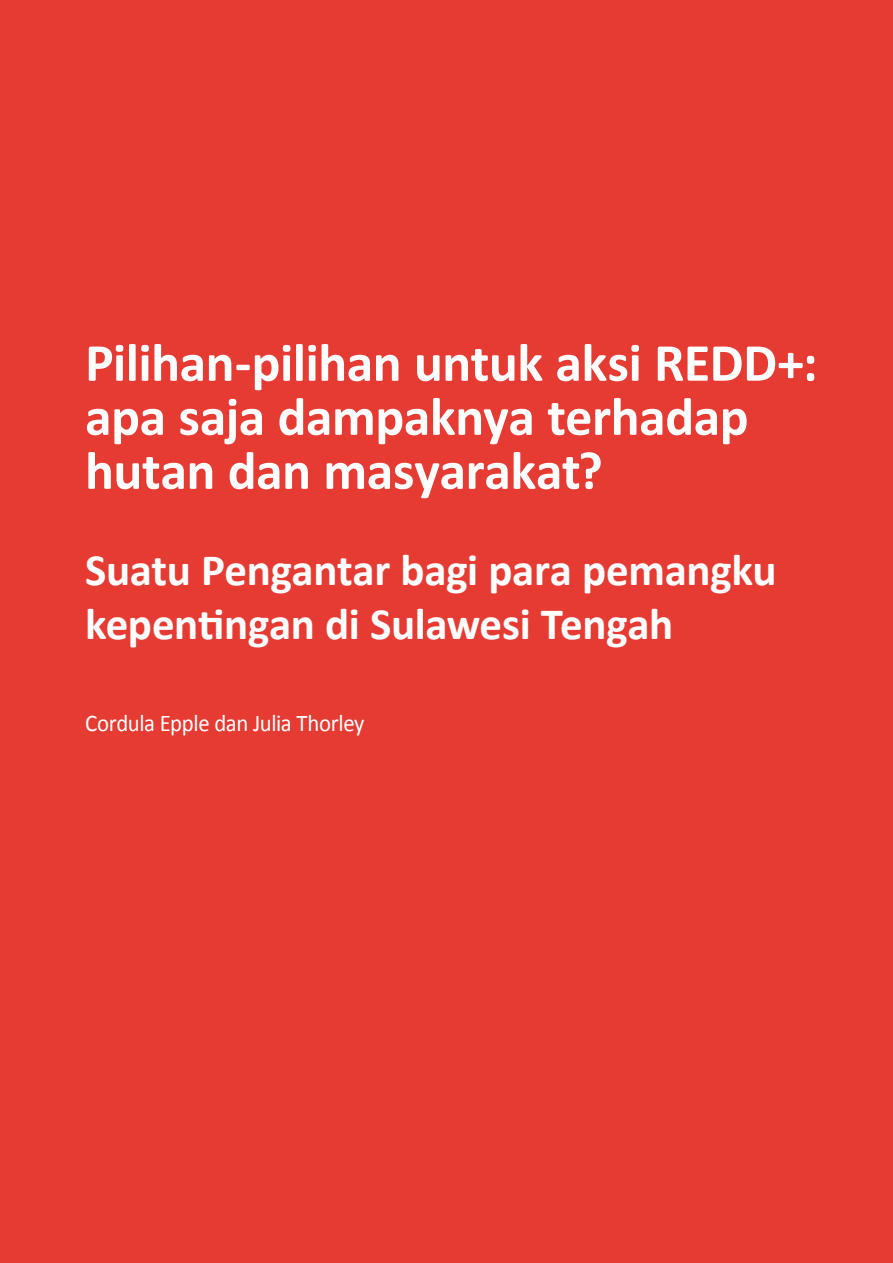
<style>
.page{position:relative;width:893px;height:1263px;background:#e53b33}
.page>*{position:absolute;margin:0;border:0;box-sizing:border-box;transform-origin:0 0}
.t1{font:700 54px/54px "Calibri";letter-spacing:-.01em;color:#fff}
.t2{font:700 45px/54px "Calibri";letter-spacing:-.01em;color:#fff}
.t3{font:24px "Calibri";letter-spacing:-.015em;color:#fff;scale:.95 1}
</style>
<div class="page">
<p class="t1" style="left:85px;top:333px;width:734px">Pilihan-pilihan untuk aksi REDD+: apa saja dampaknya terhadap hutan dan masyarakat?</p>
<p class="t2" style="left:85px;top:541px;width:693px">Suatu Pengantar bagi para pemangku kepentingan di Sulawesi Tengah</p>
<p class="t3" style="left:85px;top:708px;width:296px">Cordula Epple dan Julia Thorley</p>
</div>
